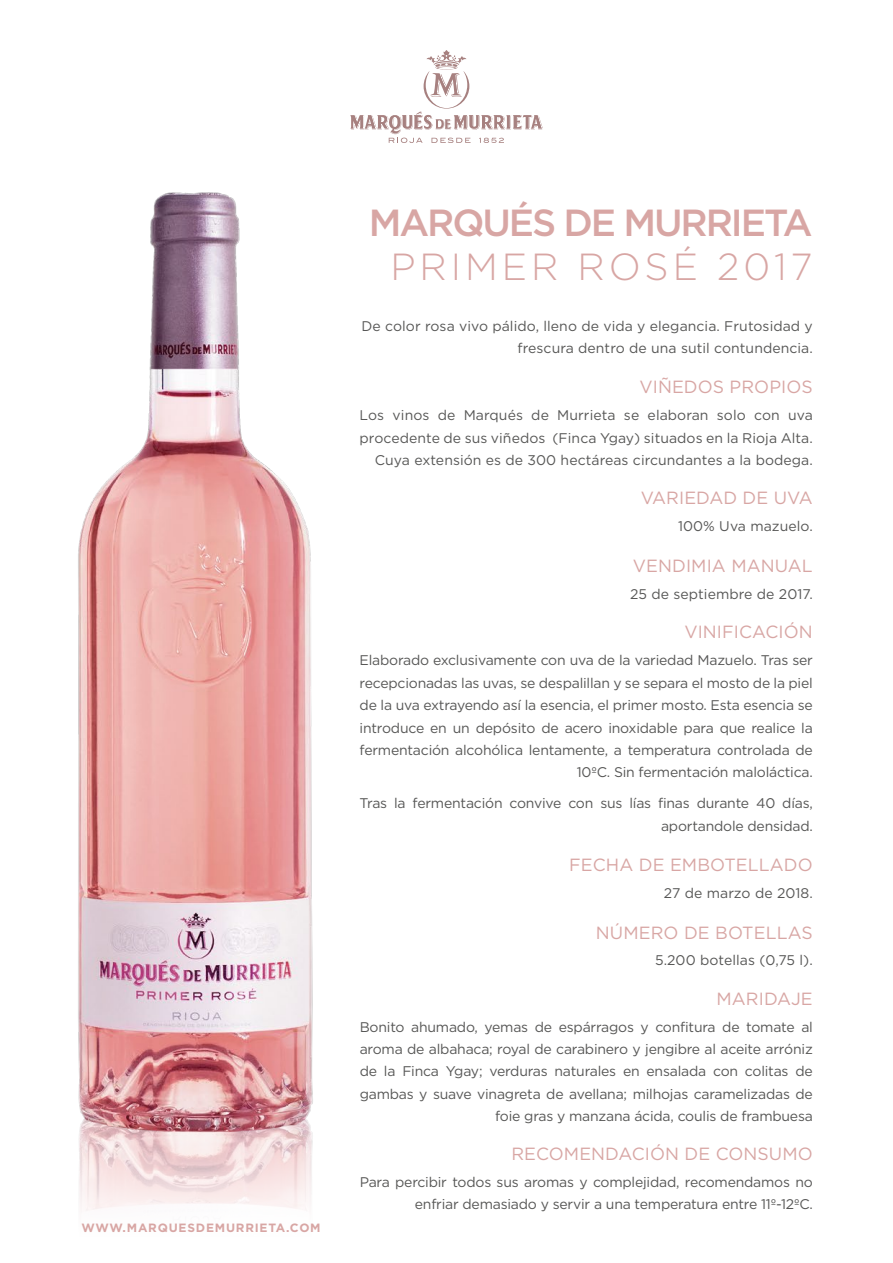
<style>
.page{position:relative;width:893px;height:1263px;background:#fff}
.page>*{position:absolute;margin:0;border:0;box-sizing:border-box;transform-origin:0 0}
.t1{font:500 37.8px "Gotham HTF";letter-spacing:-.055em;color:#d8a6a4}
.t2{font:300 37.8px "Gotham HTF";letter-spacing:.105em;color:#d8a6a4}
.t3{font:17.7px "Gotham HTF";letter-spacing:.005em;color:#d8a6a4}
.t4{font:13.95px/22.4px "Gotham HTF";letter-spacing:-.015em;color:#575756;text-align:right}
.t5{font:13.95px/22.4px "Gotham HTF";letter-spacing:.005em;color:#575756;text-align:right}
.t6{font:700 12px "Gotham HTF";letter-spacing:.065em;color:#d8a6a4}
</style>
<div class="page">
<img style="left:78px;top:192px;width:235px;height:1019px">
<svg style="left:350px;top:50px;width:193px;height:93px"></svg>
<p class="t6" style="left:81px;top:1221px;width:241px">WWW.MARQUESDEMURRIETA.COM</p>
<h1 class="t1" style="left:369px;top:201px;width:445px">MARQUÉS DE MURRIETA</h1>
<h1 class="t2" style="left:390px;top:246px;width:424px">PRIMER ROSÉ 2017</h1>
<p class="t5" style="left:362px;top:315px;width:453px">De color rosa vivo pálido, lleno de vida y elegancia. Frutosidad y frescura dentro de una sutil contundencia.</p>
<p class="t3" style="left:639px;top:377px;width:175px">VIÑEDOS PROPIOS</p>
<p class="t5" style="left:360px;top:404px;width:455px">Los vinos de Marqués de Murrieta se elaboran solo con uva procedente de sus viñedos (Finca Ygay) situados en la Rioja Alta.<br>Cuya extensión es de 300 hectáreas circundantes a la bodega.</p>
<p class="t3" style="left:641px;top:488px;width:174px">VARIEDAD DE UVA</p>
<p class="t5" style="left:678px;top:515px;width:136px">100% Uva mazuelo.</p>
<p class="t3" style="left:633px;top:556px;width:181px">VENDIMIA MANUAL</p>
<p class="t5" style="left:630px;top:582px;width:184px">25 de septiembre de 2017.</p>
<p class="t3" style="left:684px;top:622px;width:130px">VINIFICACIÓN</p>
<p class="t4" style="left:360px;top:649px;width:455px">Elaborado exclusivamente con uva de la variedad Mazuelo. Tras ser recepcionadas las uvas, se despalillan y se separa el mosto de la piel de la uva extrayendo así la esencia, el primer mosto. Esta esencia se introduce en un depósito de acero inoxidable para que realice la fermentación alcohólica lentamente, a temperatura controlada de 10ºC. Sin fermentación maloláctica.</p>
<p class="t4" style="left:360px;top:792px;width:455px">Tras la fermentación convive con sus lías finas durante 40 días, aportandole densidad.</p>
<p class="t3" style="left:569px;top:855px;width:245px">FECHA DE EMBOTELLADO</p>
<p class="t5" style="left:664px;top:882px;width:150px">27 de marzo de 2018.</p>
<p class="t3" style="left:596px;top:922px;width:218px">NÚMERO DE BOTELLAS</p>
<p class="t5" style="left:655px;top:949px;width:159px">5.200 botellas (0,75 l).</p>
<p class="t3" style="left:716px;top:988px;width:98px">MARIDAJE</p>
<p class="t4" style="left:360px;top:1015px;width:455px">Bonito ahumado, yemas de espárragos y confitura de tomate al aroma de albahaca; royal de carabinero y jengibre al aceite arróniz de la Finca Ygay; verduras naturales en ensalada con colitas de gambas y suave vinagreta de avellana; milhojas caramelizadas de foie gras y manzana ácida, coulis de frambuesa</p>
<p class="t3" style="left:511px;top:1143px;width:303px">RECOMENDACIÓN DE CONSUMO</p>
<p class="t4" style="left:360px;top:1170px;width:455px">Para percibir todos sus aromas y complejidad, recomendamos no enfriar demasiado y servir a una temperatura entre 11º-12ºC.</p>
</div>
